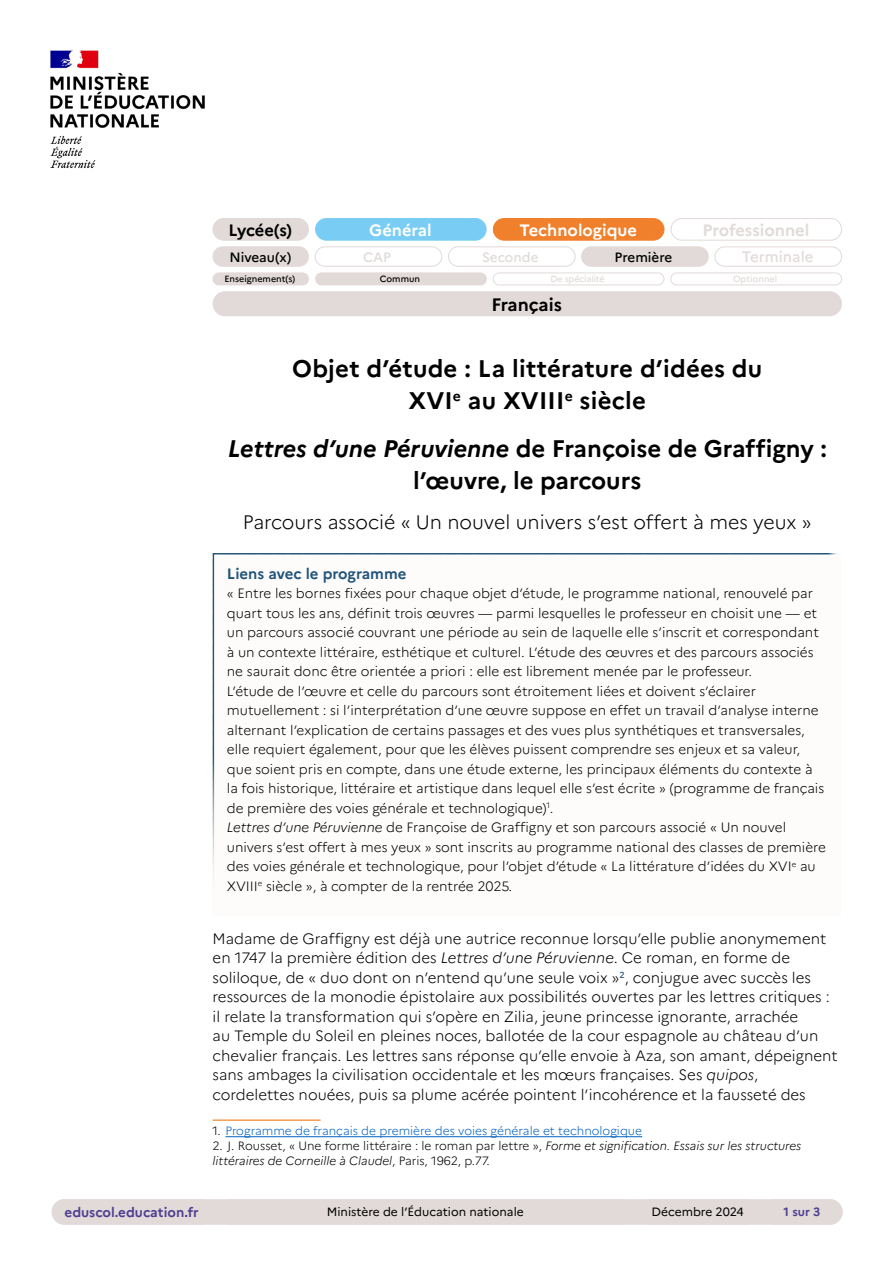
<style>
.page{position:relative;width:893px;height:1263px;background:#fff}
.page>*{position:absolute;margin:0;border:0;box-sizing:border-box;transform-origin:0 0}
._01_Titre_de_la_fiche{font:700 24px/31.5px "Marianne";letter-spacing:.005em;color:#000;text-align:center}
._02_Sous-titre{font:300 19.5px "Marianne";color:#000}
.t1{font:700 18px "Marianne";letter-spacing:-.005em;color:#000}
.t2{font:700 16.5px "Marianne";color:#fff}
.t3{font:700 16.5px "Marianne";color:#e1dad8}
.t4{font:700 16.5px "Marianne";letter-spacing:-.015em;color:#000}
.Texte_courant{font:300 15px/19.5px "Marianne";color:#000}
._08_Titre_encadré{font:700 15px "Marianne";color:#22557a}
.t5{font:500 15px "Marianne";color:#e1dad8}
._08_txt_encadré{font:300 13.5px/19.5px "Marianne";color:#000}
.t6{font:700 13.5px "Marianne";color:#4e3e91}
.t7{font:500 13.5px "Marianne";color:#000}
.t8{font:500 13.5px "Marianne";color:#e1dad8}
._11_note_bas_de_page{font:italic 300 12px/15px "Marianne";color:#000}
._11_note_bas_de_page-2{font:300 12px "Marianne";color:#0563c1}
.t9{font:12px "Marianne";color:#000}
.t10{font:700 12px "Marianne";color:#4e3e91}
.t11{font:500 9px "Marianne";color:#000}
.t12{font:500 9px "Marianne";letter-spacing:-.015em;color:#e1dad8}
.s1{font-style:italic}
.s2{color:#000}
.s3{font-style:normal}
</style>
<div class="page">
<div style="left:52px;top:1199px;width:791px;height:26px;background:#e1dad8;border-radius:13px"></div>
<img style="left:50px;top:50px;width:155px;height:119px">
<div style="left:213px;top:219px;width:95px;height:21px;background:#e1dad8;border-radius:11px"></div>
<div style="left:213px;top:218px;width:96px;height:23px;border:1px solid #e1dad8;border-radius:11px"></div>
<div style="left:213px;top:247px;width:95px;height:19px;background:#e1dad8;border-radius:10px"></div>
<div style="left:213px;top:246px;width:96px;height:21px;border:1px solid #e1dad8;border-radius:10px"></div>
<div style="left:315px;top:246px;width:127px;height:21px;border:1px solid #e1dad8;border-radius:10px"></div>
<div style="left:448px;top:246px;width:127px;height:21px;border:1px solid #e1dad8;border-radius:10px"></div>
<div style="left:582px;top:247px;width:126px;height:19px;background:#e1dad8;border-radius:10px"></div>
<div style="left:581px;top:246px;width:128px;height:21px;border:1px solid #e1dad8;border-radius:10px"></div>
<div style="left:715px;top:246px;width:127px;height:21px;border:1px solid #e1dad8;border-radius:10px"></div>
<div style="left:316px;top:273px;width:170px;height:12px;background:#e1dad8;border-radius:6px"></div>
<div style="left:315px;top:273px;width:172px;height:12px;border:1px solid #e1dad8;border-radius:6px"></div>
<div style="left:213px;top:273px;width:95px;height:12px;background:#e1dad8;border-radius:6px"></div>
<div style="left:213px;top:273px;width:96px;height:12px;border:1px solid #e1dad8;border-radius:6px"></div>
<div style="left:493px;top:273px;width:171px;height:12px;border:1px solid #e1dad8;border-radius:6px"></div>
<div style="left:670px;top:273px;width:172px;height:12px;border:1px solid #e1dad8;border-radius:6px"></div>
<div style="left:213px;top:292px;width:628px;height:23px;background:#e1dad8;border-radius:12px"></div>
<div style="left:213px;top:291px;width:629px;height:25px;border:2px solid #e1dad8;border-radius:12px"></div>
<div style="left:316px;top:219px;width:170px;height:21px;background:#79cdf4;border-radius:11px"></div>
<div style="left:315px;top:218px;width:171px;height:23px;border:1px solid #79cdf4;border-radius:11px"></div>
<div style="left:493px;top:219px;width:171px;height:21px;background:#f0802b;border-radius:11px"></div>
<div style="left:493px;top:218px;width:171px;height:23px;border:1px solid #f0802b;border-radius:11px"></div>
<div style="left:671px;top:218px;width:171px;height:23px;border:1px solid #e1dad8;border-radius:11px"></div>
<div style="left:213px;top:553px;width:628px;height:362px;background:#fefcfa"></div>
<hr style="left:213px;top:1119px;width:108px;height:2px;background:#f29c52">
<hr style="left:225px;top:1136px;width:417px;height:1px;background:#0563c1">
<p class="t2" style="left:369px;top:220px;width:64px">Général</p>
<p class="t2" style="left:519px;top:220px;width:119px">Technologique</p>
<p class="t3" style="left:702px;top:220px;width:108px">Professionnel</p>
<p class="t4" style="left:228px;top:220px;width:65px">Lycée(s)</p>
<p class="t7" style="left:229px;top:249px;width:63px">Niveau(x)</p>
<p class="t8" style="left:363px;top:249px;width:29px">CAP</p>
<p class="t8" style="left:482px;top:249px;width:58px">Seconde</p>
<p class="t7" style="left:615px;top:249px;width:59px">Première</p>
<p class="t5" style="left:742px;top:248px;width:73px">Terminale</p>
<p class="t11" style="left:224px;top:274px;width:72px">Enseignement(s)</p>
<p class="t11" style="left:380px;top:274px;width:42px">Commun</p>
<p class="t12" style="left:550px;top:274px;width:56px">De spécialité</p>
<p class="t12" style="left:733px;top:274px;width:46px">Optionnel</p>
<h3 class="t1" style="left:491px;top:293px;width:72px">Français</h3>
<p class="_01_Titre_de_la_fiche" style="left:292px;top:353px;width:472px">Objet d’étude : La littérature d’idées du<br>XVI<sup>e</sup> au XVIII<sup>e</sup> siècle</p>
<p class="_01_Titre_de_la_fiche" style="left:228px;top:433px;width:601px"><span class="s1">Lettres d’une Péruvienne</span> de Françoise de Graffigny : l’œuvre, le parcours</p>
<p class="_02_Sous-titre" style="left:243px;top:510px;width:570px">Parcours associé « Un nouvel univers s’est offert à mes yeux »</p>
<p class="_08_Titre_encadré" style="left:227px;top:564px;width:181px">Liens avec le programme</p>
<p class="_08_txt_encadré" style="left:227px;top:583px;width:599px">« Entre les bornes fixées pour chaque objet d’étude, le programme national, renouvelé par quart tous les ans, définit trois œuvres — parmi lesquelles le professeur en choisit une — et un parcours associé couvrant une période au sein de laquelle elle s’inscrit et correspondant à un contexte littéraire, esthétique et culturel. L’étude des œuvres et des parcours associés ne saurait donc être orientée a priori : elle est librement menée par le professeur.<br>L’étude de l’œuvre et celle du parcours sont étroitement liées et doivent s’éclairer mutuellement : si l’interprétation d’une œuvre suppose en effet un travail d’analyse interne alternant l’explication de certains passages et des vues plus synthétiques et transversales, elle requiert également, pour que les élèves puissent comprendre ses enjeux et sa valeur, que soient pris en compte, dans une étude externe, les principaux éléments du contexte à la fois historique, littéraire et artistique dans lequel elle s’est écrite » (programme de français de première des voies générale et technologique)<sup>1</sup>.</p>
<p class="_08_txt_encadré" style="left:227px;top:817px;width:601px"><span class="s1">Lettres d’une Péruvienne</span> de Françoise de Graffigny et son parcours associé « Un nouvel univers s’est offert à mes yeux » sont inscrits au programme national des classes de première des voies générale et technologique, pour l’objet d’étude « La littérature d’idées du XVI<sup>e</sup> au XVIII<sup>e</sup> siècle », à compter de la rentrée 2025.</p>
<p class="Texte_courant" style="left:213px;top:929px;width:627px">Madame de Graffigny est déjà une autrice reconnue lorsqu’elle publie anonymement en 1747 la première édition des <span class="s1">Lettres d’une Péruvienne</span>. Ce roman, en forme de soliloque, de « duo dont on n’entend qu’une seule voix »<sup>2</sup>, conjugue avec succès les ressources de la monodie épistolaire aux possibilités ouvertes par les lettres critiques : il relate la transformation qui s’opère en Zilia, jeune princesse ignorante, arrachée<br>au Temple du Soleil en pleines noces, ballotée de la cour espagnole au château d’un chevalier français. Les lettres sans réponse qu’elle envoie à Aza, son amant, dépeignent sans ambages la civilisation occidentale et les mœurs françaises. Ses <span class="s1">quipos</span>, cordelettes nouées, puis sa plume acérée pointent l’incohérence et la fausseté des</p>
<p class="_11_note_bas_de_page-2" style="left:213px;top:1123px;width:431px"><span class="s2">1.</span> Programme de français de première des voies générale et technologique</p>
<p class="_11_note_bas_de_page" style="left:213px;top:1138px;width:590px"><span class="s3">2. J. Rousset, « Une forme littéraire : le roman par lettre »,</span> Forme et signification. Essais sur les structures littéraires de Corneille à Claudel<span class="s3">, Paris, 1962, p.77.</span></p>
<p class="t6" style="left:65px;top:1204px;width:136px">eduscol.education.fr</p>
<p class="t9" style="left:327px;top:1205px;width:199px">Ministère de l’Éducation nationale</p>
<p class="t9" style="left:652px;top:1205px;width:94px">Décembre 2024</p>
<p class="t10" style="left:784px;top:1205px;width:38px">1 sur 3</p>
</div>
